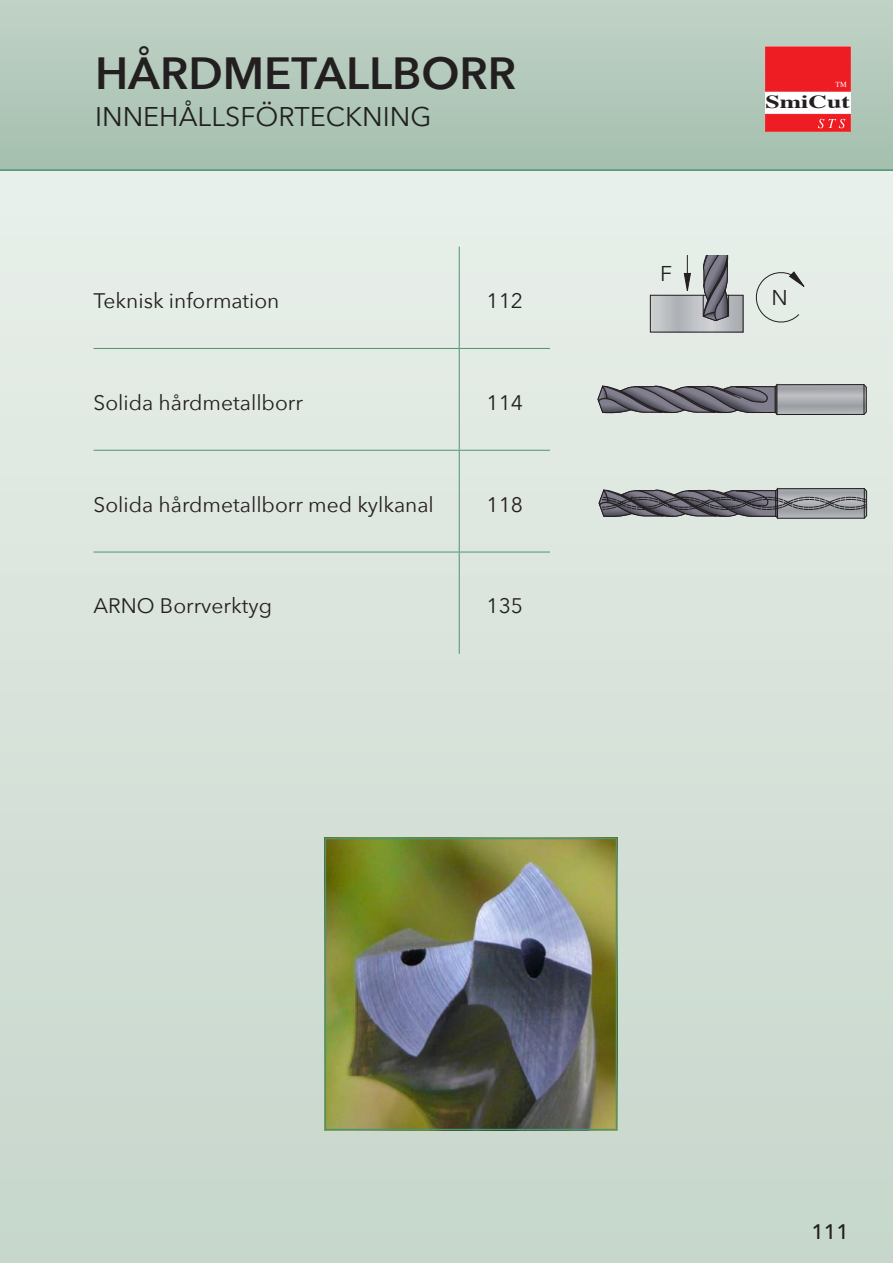
<style>
.page{position:relative;width:893px;height:1263px;background:#fff}
.page>*{position:absolute;margin:0;border:0;box-sizing:border-box;transform-origin:0 0}
.t1{font:600 45px "Avenir Next";color:#231f20}
.t2{font:27px "Avenir Next";color:#231f20}
.t3{font:21.45px "Avenir Next";color:#231f20}
.t4{font:21px "Avenir Next";color:#231f20}
.t5{font:500 21px "Avenir Next";color:#231f20}
.t6{font:18.45px "unknown 11";color:#231f20;scale:1.4 1}
.t7{font:7.65px "unknown 6";color:#fff}
</style>
<div class="page">
<div style="left:0;top:170px;width:893px;height:1093px;background:#231f20;opacity:.75"></div>
<svg style="left:0;top:0;width:893px;height:172px;background:#b2c8ba"></svg>
<img style="left:328px;top:841px;width:286px;height:286px">
<div style="left:325px;top:838px;width:292px;height:292px;border:2px solid #4c9574"></div>
<svg style="left:598px;top:384px;width:268px;height:31px;background:#84848b"></svg>
<svg style="left:754px;top:270px;width:51px;height:54px;background:#d8dfda"></svg>
<svg style="left:684px;top:256px;width:7px;height:36px"></svg>
<svg style="left:652px;top:297px;width:89px;height:33px;background:#b9bcbf"></svg>
<div style="left:650px;top:295px;width:93px;height:37px;border:1px solid #231f20"></div>
<svg style="left:702px;top:255px;width:28px;height:77px;background:#7c7a83"></svg>
<svg style="left:599px;top:488px;width:268px;height:31px;background:#79797e"></svg>
<div style="left:765px;top:47px;width:85px;height:85px;background:#fff"></div>
<div style="left:765px;top:47px;width:85px;height:44px;background:#ee1d23"></div>
<svg style="left:765px;top:114px;width:85px;height:18px;background:#ee272d"></svg>
<hr style="left:459px;top:247px;width:1px;height:101px;background:#4c9574">
<hr style="left:94px;top:348px;width:365px;height:1px;background:#4c9574">
<hr style="left:459px;top:348px;width:91px;height:1px;background:#4c9574">
<hr style="left:459px;top:349px;width:1px;height:101px;background:#4c9574">
<hr style="left:94px;top:450px;width:365px;height:1px;background:#4c9574">
<hr style="left:459px;top:450px;width:91px;height:1px;background:#4c9574">
<hr style="left:459px;top:451px;width:1px;height:101px;background:#4c9574">
<hr style="left:94px;top:552px;width:365px;height:1px;background:#4c9574">
<hr style="left:459px;top:552px;width:91px;height:1px;background:#4c9574">
<hr style="left:459px;top:552px;width:1px;height:102px;background:#4c9574">
<h1 class="t1" style="left:95px;top:44px;width:423px">HÅRDMETALLBORR</h1>
<p class="t2" style="left:95px;top:99px;width:338px">INNEHÅLLSFÖRTECKNING</p>
<p class="t4" style="left:94px;top:287px;width:187px">Teknisk information</p>
<p class="t4" style="left:487px;top:287px;width:38px">112</p>
<p class="t4" style="left:94px;top:389px;width:211px">Solida hårdmetallborr</p>
<p class="t4" style="left:487px;top:389px;width:38px">114</p>
<p class="t4" style="left:94px;top:491px;width:342px">Solida hårdmetallborr med kylkanal</p>
<p class="t4" style="left:487px;top:491px;width:38px">118</p>
<p class="t4" style="left:94px;top:592px;width:180px">ARNO Borrverktyg</p>
<p class="t4" style="left:487px;top:592px;width:38px">135</p>
<p class="t3" style="left:660px;top:259px;width:14px">F</p>
<p class="t7" style="left:835px;top:82px;width:13px">TM</p>
<p class="t6" style="left:765px;top:94px;width:62px">SmiCut</p>
<p class="t3" style="left:771px;top:283px;width:18px">N</p>
<p class="t5" style="left:811px;top:1218px;width:39px">111</p>
</div>
